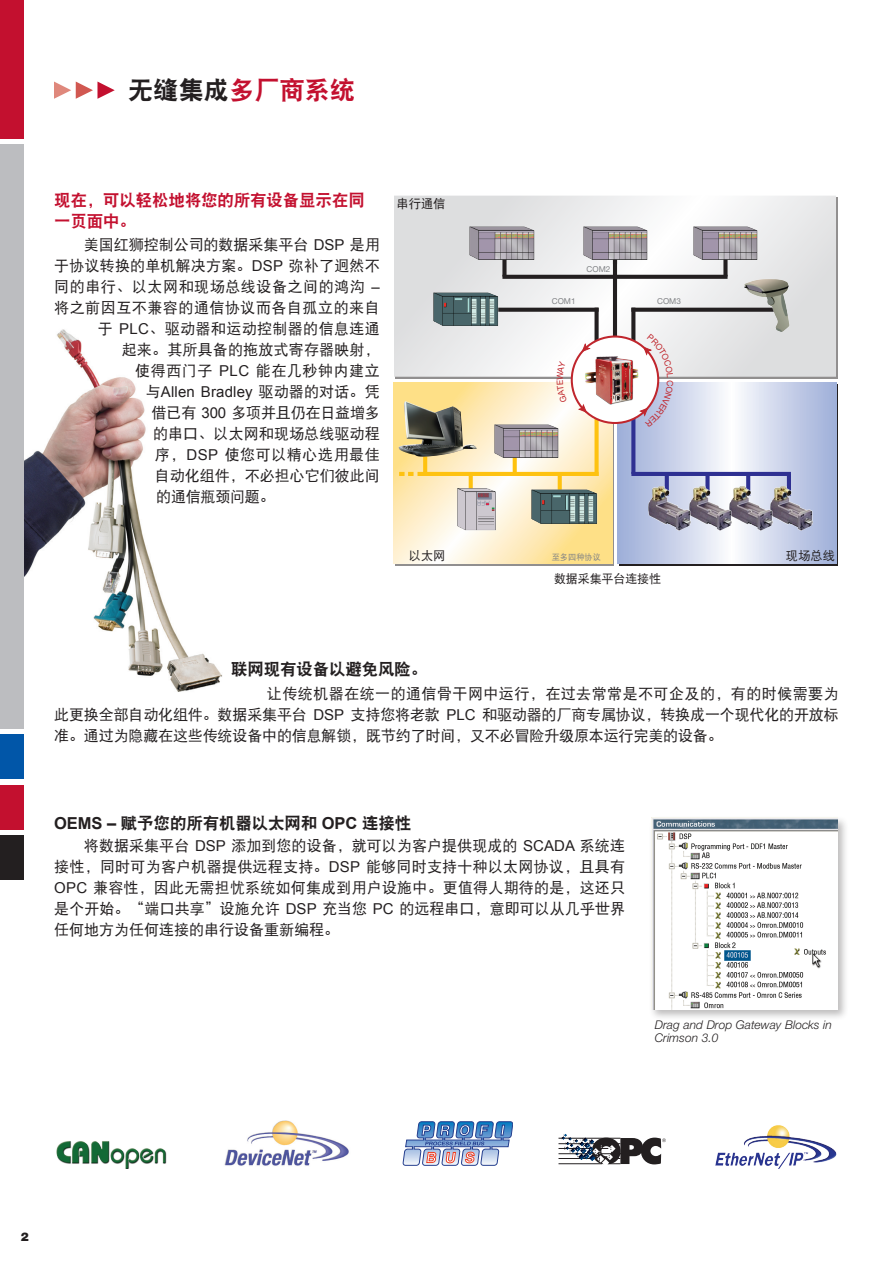
<style>
.page{position:relative;width:893px;height:1263px;background:#fff}
.page>*{position:absolute;margin:0;border:0;box-sizing:border-box;transform-origin:0 0}
.t1{font:25.5px "DF Hei GB W9";letter-spacing:-.01em;color:#c3102f}
.t2{font:16.5px "DF Hei GB W9";letter-spacing:-.01em;color:#231f20}
.t3{font:16.5px/21px "DF Hei GB W9";letter-spacing:-.01em;color:#c3102f}
.t4{font:15px/21px "DF Hei GB W5";letter-spacing:.005em;color:#231f20;text-align:justify}
.t5{font:15px "DF Hei GB W5";letter-spacing:.035em;color:#231f20}
.t6{font:15px "Arial";letter-spacing:.01em;color:#231f20}
.t7{font:15px "DF Hei GB W5";letter-spacing:.025em;color:#231f20}
.t8{font:15px "DF Hei GB W5";letter-spacing:.04em;color:#231f20}
.t9{font:15px "DF Hei GB W5";letter-spacing:-.015em;color:#231f20}
.t10{font:12.3px "DF Hei W5";color:#231f20}
.t11{font:italic 300 12px/13.5px "Helvetica Neue LT Std";color:#231f20}
.t12{font:12px "DF Hei GB W5";letter-spacing:-.01em;color:#231f20}
.t13{font:900 12px "Helvetica Neue LT Std";color:#231f20}
.t14{font:8.25px "Helvetica Neue LT Std";color:#808285}
.t15{font:8.25px "DF Hei W5";color:#808285}
.s1{color:#231f20}
.s2{font-family:"Arial"}
.s3{font-family:"DF Hei GB W5"}
.s4{font-family:"Arial";font-weight:700}
</style>
<div class="page">
<img style="left:23px;top:321px;width:199px;height:372px">
<div style="left:649px;top:815px;width:199px;height:206px;background:#231f20;opacity:.3"></div>
<img style="left:652px;top:818px;width:185px;height:192px">
<img style="left:56px;top:1141px;width:111px;height:28px">
<img style="left:224px;top:1120px;width:125px;height:46px">
<svg style="left:403px;top:1121px;width:110px;height:44px"></svg>
<img style="left:715px;top:1125px;width:122px;height:44px">
<hr style="left:558px;top:1138px;width:62px;height:1px;background:#231f20">
<hr style="left:558px;top:1143px;width:62px;height:1px;background:#231f20">
<hr style="left:558px;top:1148px;width:35px;height:1px;background:#231f20">
<hr style="left:558px;top:1153px;width:35px;height:1px;background:#231f20">
<hr style="left:558px;top:1158px;width:38px;height:1px;background:#231f20">
<hr style="left:558px;top:1163px;width:44px;height:1px;background:#231f20">
<svg style="left:561px;top:1134px;width:105px;height:30px"></svg>
<svg style="left:54px;top:82px;width:61px;height:17px"></svg>
<div style="left:0;top:144px;width:23px;height:585px;background:#bcbdc0"></div>
<div style="left:0;top:0;width:23px;height:138px;background:#c3102f"></div>
<div style="left:0;top:835px;width:23px;height:44px;background:#231f20"></div>
<div style="left:0;top:785px;width:23px;height:44px;background:#c3102f"></div>
<div style="left:0;top:735px;width:23px;height:44px;background:#0156a8"></div>
<svg style="left:394px;top:196px;width:442px;height:181px"></svg>
<svg style="left:618px;top:383px;width:218px;height:181px;background:#cad3ea"></svg>
<hr style="left:613px;top:254px;width:4px;height:90px;background:#231f20">
<svg style="left:502px;top:275px;width:225px;height:4px"></svg>
<svg style="left:723px;top:260px;width:4px;height:17px"></svg>
<svg style="left:502px;top:260px;width:4px;height:17px"></svg>
<svg style="left:631px;top:312px;width:4px;height:29px"></svg>
<svg style="left:631px;top:308px;width:108px;height:4px"></svg>
<div style="left:594px;top:308px;width:5px;height:44px;background:#231f20"></div>
<svg style="left:631px;top:418px;width:4px;height:54px"></svg>
<svg style="left:500px;top:308px;width:99px;height:4px"></svg>
<hr style="left:631px;top:472px;width:160px;height:4px;background:#2e3092">
<svg style="left:665px;top:476px;width:4px;height:11px"></svg>
<div style="left:705px;top:474px;width:5px;height:22px;background:#2e3092"></div>
<svg style="left:746px;top:476px;width:4px;height:11px"></svg>
<hr style="left:787px;top:474px;width:4px;height:22px;background:#2e3092">
<div style="left:572px;top:336px;width:86px;height:87px;background:#fff;border-radius:50%"></div>
<img style="left:595px;top:356px;width:44px;height:48px">
<img style="left:582px;top:227px;width:66px;height:33px">
<img style="left:469px;top:227px;width:66px;height:33px">
<img style="left:693px;top:227px;width:66px;height:33px">
<img style="left:739px;top:277px;width:55px;height:56px">
<img style="left:432px;top:292px;width:68px;height:34px">
<svg style="left:582px;top:344px;width:8px;height:8px"></svg>
<img style="left:774px;top:487px;width:41px;height:44px">
<img style="left:733px;top:487px;width:41px;height:44px">
<img style="left:693px;top:487px;width:40px;height:44px">
<img style="left:648px;top:487px;width:45px;height:44px">
<svg style="left:639px;top:334px;width:34px;height:93px"></svg>
<svg style="left:394px;top:361px;width:218px;height:203px;background:#e0d2b2"></svg>
<p class="t1" style="left:128px;top:76px;width:229px"><span class="s1">无缝集成</span>多厂商系统</p>
<p class="t3" style="left:54px;top:190px;width:312px">现在，可以轻松地将您的所有设备显示在同一页面中。</p>
<p class="t4" style="left:84px;top:234px;width:297px">美国红狮控制公司的数据采集平台 <span class="s2">DSP</span> 是用</p>
<p class="t4" style="left:54px;top:255px;width:327px">于协议转换的单机解决方案。<span class="s2">DSP</span> 弥补了迥然不</p>
<p class="t5" style="left:54px;top:278px;width:327px">同的串行、以太网和现场总线设备之间的鸿沟 <span class="s2">–</span></p>
<p class="t5" style="left:54px;top:299px;width:327px">将之前因互不兼容的通信协议而各自孤立的来自</p>
<p class="t7" style="left:98px;top:320px;width:284px">于 <span class="s2">PLC</span>、驱动器和运动控制器的信息连通</p>
<p class="t4" style="left:122px;top:339px;width:259px">起来。其所具备的拖放式寄存器映射，</p>
<p class="t5" style="left:135px;top:362px;width:246px">使得西门子 <span class="s2">PLC</span> 能在几秒钟内建立</p>
<p class="t6" style="left:146px;top:382px;width:235px"><span class="s3">与</span>Allen Bradley <span class="s3">驱动器的对话。凭</span></p>
<p class="t4" style="left:152px;top:402px;width:230px">借已有 <span class="s2">300</span> 多项并且仍在日益增多</p>
<p class="t4" style="left:153px;top:423px;width:228px">的串口、以太网和现场总线驱动程</p>
<p class="t8" style="left:155px;top:446px;width:227px">序，<span class="s2">DSP</span> 使您可以精心选用最佳</p>
<p class="t4" style="left:155px;top:465px;width:226px">自动化组件，不必担心它们彼此间</p>
<p class="t9" style="left:156px;top:488px;width:120px">的通信瓶颈问题。</p>
<p class="t10" style="left:396px;top:198px;width:51px">串行通信</p>
<p class="t10" style="left:409px;top:550px;width:38px">以太网</p>
<p class="t14" style="left:587px;top:264px;width:25px">COM2</p>
<p class="t14" style="left:552px;top:296px;width:25px">COM1</p>
<p class="t14" style="left:657px;top:296px;width:25px">COM3</p>
<p class="t15" style="left:552px;top:553px;width:51px">至多四种协议</p>
<p class="t12" style="left:554px;top:572px;width:109px">数据采集平台连接性</p>
<p class="t10" style="left:786px;top:550px;width:51px">现场总线</p>
<p class="t2" style="left:231px;top:660px;width:198px">联网现有设备以避免风险。</p>
<p class="t4" style="left:54px;top:683px;width:786px;text-indent:213px">让传统机器在统一的通信骨干网中运行，在过去常常是不可企及的，有的时候需要为此更换全部自动化组件。数据采集平台 <span class="s2">DSP</span> 支持您将老款 <span class="s2">PLC</span> 和驱动器的厂商专属协议，转换成一个现代化的开放标准。通过为隐藏在这些传统设备中的信息解锁，既节约了时间，又不必冒险升级原本运行完美的设备。</p>
<p class="t2" style="left:54px;top:814px;width:358px"><span class="s4">OEMS –</span> 赋予您的所有机器以太网和 <span class="s4">OPC</span> 连接性</p>
<p class="t4" style="left:54px;top:835px;width:572px;text-indent:30px">将数据采集平台 <span class="s2">DSP</span> 添加到您的设备，就可以为客户提供现成的 <span class="s2">SCADA</span> 系统连接性，同时可为客户机器提供远程支持。<span class="s2">DSP</span> 能够同时支持十种以太网协议，且具有<span class="s2">OPC</span> 兼容性，因此无需担忧系统如何集成到用户设施中。更值得人期待的是，这还只是个开始。“端口共享”设施允许 <span class="s2">DSP</span> 充当您 <span class="s2">PC</span> 的远程串口，意即可以从几乎世界任何地方为任何连接的串行设备重新编程。</p>
<p class="t11" style="left:655px;top:1018px;width:179px">Drag and Drop Gateway Blocks in<br>Crimson 3.0</p>
<p class="t13" style="left:21px;top:1229px;width:10px">2</p>
</div>
